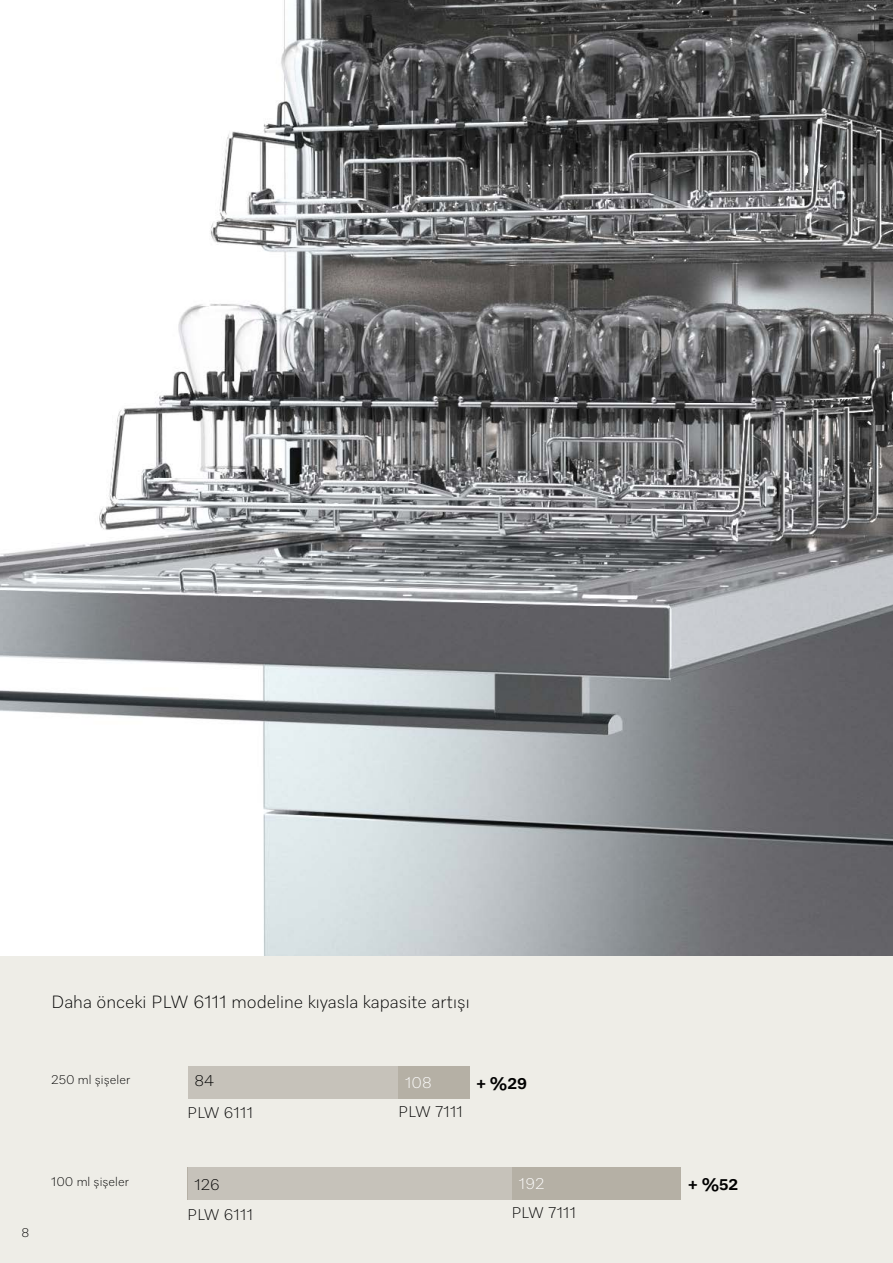
<style>
.page{position:relative;width:893px;height:1263px;background:#fff}
.page>*{position:absolute;margin:0;border:0;box-sizing:border-box;transform-origin:0 0}
.t1{font:300 18px "Miele Elements";color:#000}
.t2{font:300 15.75px "Miele Elements";color:#000}
.t3{font:700 15.75px "Miele Elements";color:#000}
.t4{font:300 15.75px "Miele Elements";color:#fff}
.t5{font:300 12.75px "Miele Elements";color:#000}
</style>
<div class="page">
<img style="left:0;top:0;width:893px;height:957px">
<div style="left:0;top:957px;width:893px;height:306px;background:#eeede7"></div>
<div style="left:188px;top:1167px;width:493px;height:32px;background:#b5b0a5"></div>
<div style="left:188px;top:1167px;width:323px;height:32px;background:#c6c2ba"></div>
<div style="left:188px;top:1066px;width:281px;height:32px;background:#b5b0a5"></div>
<div style="left:188px;top:1066px;width:209px;height:32px;background:#c6c2ba"></div>
<p class="t1" style="left:51px;top:990px;width:420px">Daha önceki PLW 6111 modeline kıyasla kapasite artışı</p>
<p class="t5" style="left:51px;top:1072px;width:81px">250 ml şişeler</p>
<p class="t5" style="left:22px;top:1225px;width:9px">8</p>
<p class="t5" style="left:51px;top:1174px;width:79px">100 ml şişeler</p>
<p class="t2" style="left:194px;top:1071px;width:21px">84</p>
<p class="t2" style="left:187px;top:1103px;width:68px">PLW 6111</p>
<p class="t2" style="left:194px;top:1174px;width:27px">126</p>
<p class="t2" style="left:187px;top:1205px;width:68px">PLW 6111</p>
<p class="t4" style="left:405px;top:1072px;width:28px">108</p>
<p class="t2" style="left:398px;top:1101px;width:67px">PLW 7111</p>
<p class="t3" style="left:476px;top:1073px;width:52px">+ %29</p>
<p class="t4" style="left:519px;top:1173px;width:27px">192</p>
<p class="t2" style="left:511px;top:1203px;width:67px">PLW 7111</p>
<p class="t3" style="left:688px;top:1174px;width:52px">+ %52</p>
</div>
